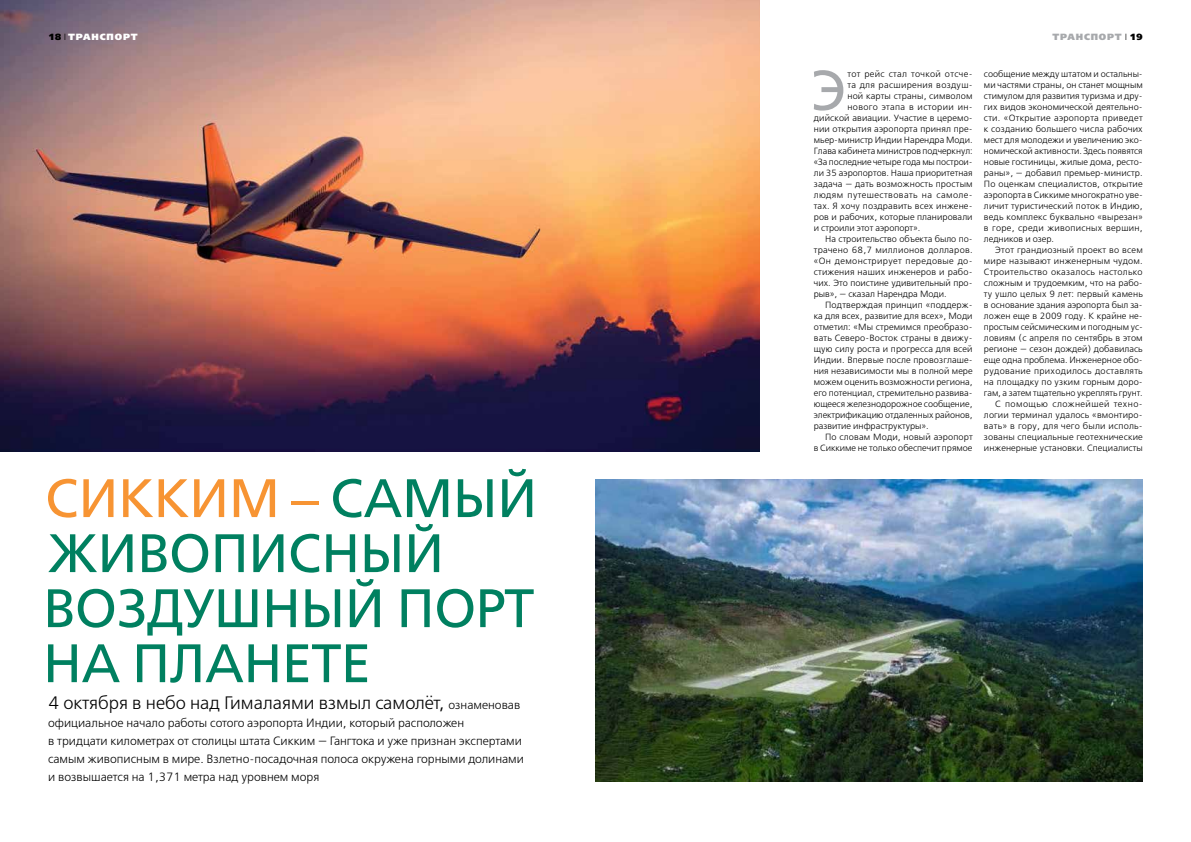
<style>
.page{position:relative;width:1191px;height:842px;background:#fff}
.page>*{position:absolute;margin:0;border:0;box-sizing:border-box;transform-origin:0 0}
.t1{font:56.1px "Free Set C";color:#a7a9ac}
.t2{font:54px/55px "Free Set C";letter-spacing:-.01em;color:#008060}
.t3{font:18px "Free Set Light C";color:#000}
.t4{font:12px/18px "Free Set Light C";color:#000}
.t5{font:9px/11px "Free Set Light C";letter-spacing:.01em;color:#000;text-align:justify}
.t6{font:9px "Free Set Light C";letter-spacing:.035em;color:#000}
.t7{font:9px "Free Set Light C";letter-spacing:-.01em;color:#000}
.t8{font:9px "Free Set Light C";letter-spacing:.045em;color:#000}
.t9{font:9px "Free Set Light C";letter-spacing:.03em;color:#000}
.t10{font:9px "Free Set Extra Bold C";letter-spacing:.1em;color:#a7a9ac}
.t11{font:9px "Free Set Extra Bold C";letter-spacing:.1em;color:#fff}
.s1{color:#000}
.s2{font-family:"Free Set Light C";color:#000}
.s3{color:#f79433}
.s4{font-size:12px}
</style>
<div class="page">
<img style="left:0;top:0;width:760px;height:451px">
<img style="left:595px;top:479px;width:547px;height:302px">
<p class="t11" style="left:48px;top:32px;width:91px"><span class="s1">18</span> <span class="s2">I</span> транспорт</p>
<h2 class="t2" style="left:43px;top:471px;width:496px"><span class="s3">Сикким –</span> самый живописный воздушный порт на планете</h2>
<h3 class="t3" style="left:48px;top:693px;width:473px">4 октября в небо над Гималаями взмыл самолёт, <span class="s4">ознаменовав</span></h3>
<p class="t4" style="left:48px;top:714px;width:477px">официальное начало работы сотого аэропорта Индии, который расположен<br>в тридцати километрах от столицы штата Сикким — Гангтока и уже признан экспертами самым живописным в мире. Взлетно-посадочная полоса окружена горными долинами и возвышается на 1,371 метра над уровнем моря</p>
<p class="t10" style="left:1052px;top:32px;width:92px">транспорт <span class="s2">I</span> <span class="s1">19</span></p>
<h1 class="t1" style="left:811px;top:60px;width:37px">Э</h1>
<p class="t6" style="left:847px;top:69px;width:127px">тот рейс стал точкой отсче-</p>
<p class="t9" style="left:847px;top:80px;width:127px">та для расширения воздуш-</p>
<p class="t5" style="left:847px;top:91px;width:127px">ной карты страны, символом</p>
<p class="t6" style="left:847px;top:102px;width:127px">нового этапа в истории ин-</p>
<p class="t5" style="left:814px;top:113px;width:160px">дийской авиации. Участие в церемо-</p>
<p class="t5" style="left:814px;top:124px;width:160px">нии открытия аэропорта принял пре-</p>
<p class="t5" style="left:814px;top:135px;width:160px">мьер-министр Индии Нарендра Моди.</p>
<p class="t5" style="left:814px;top:146px;width:160px">Глава кабинета министров подчеркнул:</p>
<p class="t7" style="left:814px;top:157px;width:160px">«За последние четыре года мы построи-</p>
<p class="t5" style="left:814px;top:168px;width:160px">ли 35 аэропортов. Наша приоритетная</p>
<p class="t5" style="left:814px;top:179px;width:160px">задача — дать возможность простым</p>
<p class="t8" style="left:814px;top:190px;width:160px">людям путешествовать на самоле-</p>
<p class="t5" style="left:814px;top:201px;width:160px">тах. Я хочу поздравить всех инжене-</p>
<p class="t5" style="left:814px;top:212px;width:160px">ров и рабочих, которые планировали</p>
<p class="t5" style="left:814px;top:223px;width:108px">и строили этот аэропорт».</p>
<p class="t5" style="left:825px;top:234px;width:149px">На строительство объекта было по-</p>
<p class="t5" style="left:814px;top:245px;width:160px">трачено 68,7 миллионов долларов.</p>
<p class="t6" style="left:814px;top:256px;width:160px">«Он демонстрирует передовые до-</p>
<p class="t5" style="left:814px;top:267px;width:160px">стижения наших инженеров и рабо-</p>
<p class="t5" style="left:814px;top:278px;width:160px">чих. Это поистине удивительный про-</p>
<p class="t5" style="left:814px;top:289px;width:134px">рыв», — сказал Нарендра Моди.</p>
<p class="t5" style="left:825px;top:300px;width:149px">Подтверждая принцип «поддерж-</p>
<p class="t5" style="left:814px;top:311px;width:160px">ка для всех, развитие для всех», Моди</p>
<p class="t5" style="left:814px;top:322px;width:160px">отметил: «Мы стремимся преобразо-</p>
<p class="t5" style="left:814px;top:333px;width:160px">вать Северо-Восток страны в движу-</p>
<p class="t5" style="left:814px;top:344px;width:160px">щую силу роста и прогресса для всей</p>
<p class="t5" style="left:814px;top:355px;width:160px">Индии. Впервые после провозглаше-</p>
<p class="t5" style="left:814px;top:366px;width:160px">ния независимости мы в полной мере</p>
<p class="t5" style="left:814px;top:377px;width:160px">можем оценить возможности региона,</p>
<p class="t5" style="left:814px;top:388px;width:160px">его потенциал, стремительно развива-</p>
<p class="t5" style="left:814px;top:399px;width:160px">ющееся железнодорожное сообщение,</p>
<p class="t5" style="left:814px;top:410px;width:160px">электрификацию отдаленных районов,</p>
<p class="t5" style="left:814px;top:421px;width:116px">развитие инфраструктуры».</p>
<p class="t5" style="left:825px;top:432px;width:149px">По словам Моди, новый аэропорт</p>
<p class="t5" style="left:814px;top:443px;width:160px">в Сиккиме не только обеспечит прямое</p>
<p class="t5" style="left:984px;top:69px;width:160px">сообщение между штатом и остальны&shy;ми частями страны, он станет мощным стимулом для развития туризма и дру&shy;гих видов экономической деятельно&shy;сти. «Открытие аэропорта приведет к созданию большего числа рабочих мест для молодежи и увеличению эко&shy;номической активности. Здесь появятся новые гостиницы, жилые дома, ресто&shy;раны», — добавил премьер-министр.<br>По оценкам специалистов, открытие аэропорта в Сиккиме многократно уве&shy;личит туристический поток в Индию, ведь комплекс буквально «вырезан» в горе, среди живописных вершин, ледников и озер.</p>
<p class="t5" style="left:984px;top:245px;width:160px;text-align:right">Этот грандиозный проект во всем мире называют инженерным чудом.<br>Строительство оказалось настолько сложным и трудоемким, что на рабо&shy;ту ушло целых 9 лет: первый камень в основание здания аэропорта был за&shy;ложен еще в 2009 году. К крайне не&shy;простым сейсмическим и погодным ус&shy;ловиям (с апреля по сентябрь в этом регионе — сезон дождей) добавилась еще одна проблема. Инженерное обо&shy;рудование приходилось доставлять на площадку по узким горным доро&shy;гам, а затем тщательно укреплять грунт.<br>С помощью сложнейшей техно&shy;логии терминал удалось «вмонтиро&shy;вать» в гору, для чего были исполь&shy;зованы специальные геотехнические инженерные установки. Специалисты</p>
</div>
